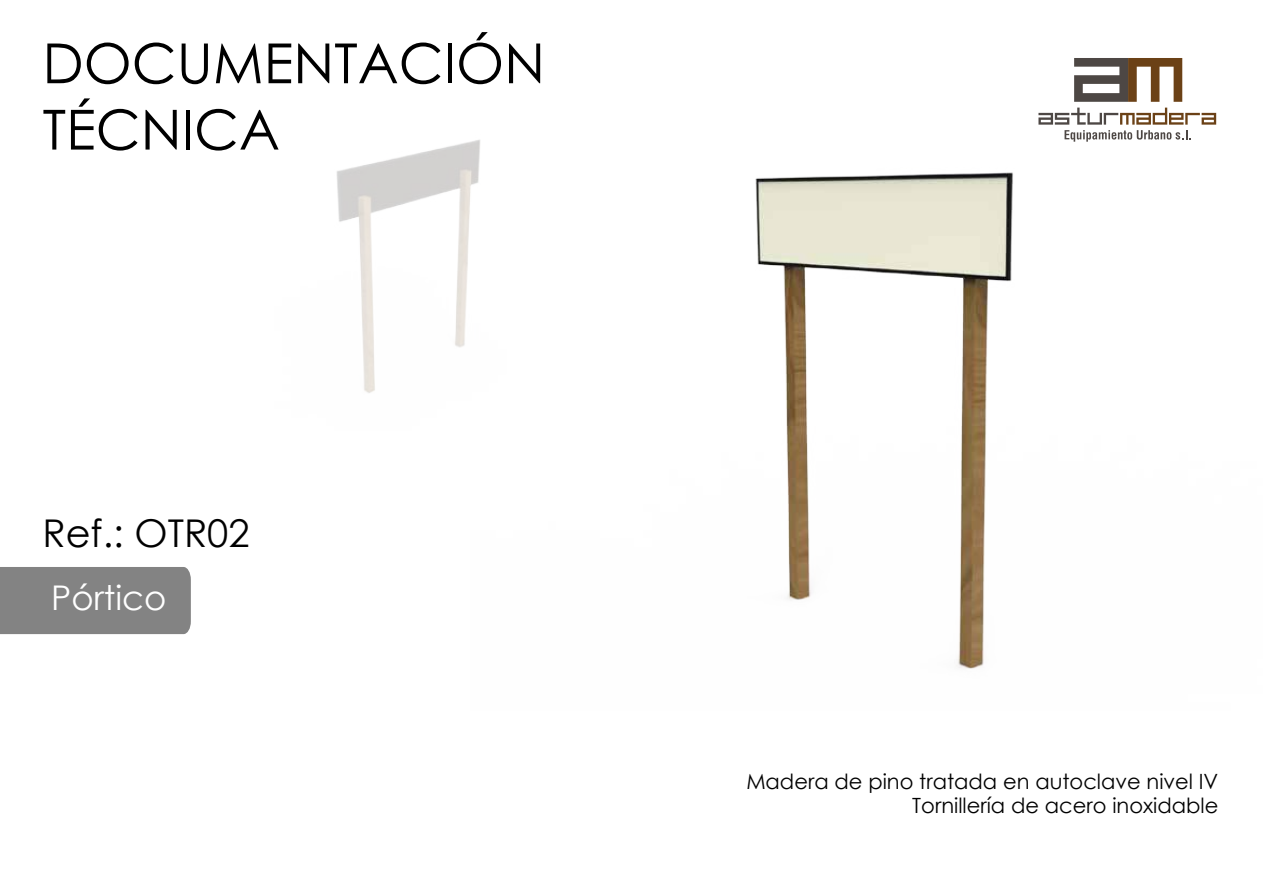
<style>
.page{position:relative;width:1263px;height:893px;background:#fff}
.page>*{position:absolute;margin:0;border:0;box-sizing:border-box;transform-origin:0 0}
.t1{font:55.35px/66.3px "Century Gothic";color:#000}
.t2{font:38.25px "Century Gothic";color:#000}
.t3{font:34.05px "Century Gothic";color:#fff}
.t4{font:21px/24px "Century Gothic";color:#000;text-align:right}
</style>
<div class="page">
<svg style="left:1038px;top:108px;width:178px;height:8px"></svg>
<svg style="left:1074px;top:58px;width:108px;height:44px"></svg>
<img style="left:336px;top:142px;width:134px;height:251px">
<img style="left:470px;top:116px;width:747px;height:553px">
<div style="left:0;top:567px;width:191px;height:67px;background:#838383"></div>
<h1 class="t1" style="left:43px;top:29px;width:504px">DOCUMENTACIÓN<br>TÉCNICA</h1>
<h2 class="t2" style="left:43px;top:507px;width:209px">Ref.: OTR02</h2>
<h3 class="t3" style="left:51px;top:574px;width:117px">Pórtico</h3>
<p class="t4" style="left:746px;top:769px;width:473px">Madera de pino tratada en autoclave nivel IV<br>Tornillería de acero inoxidable</p>
</div>
